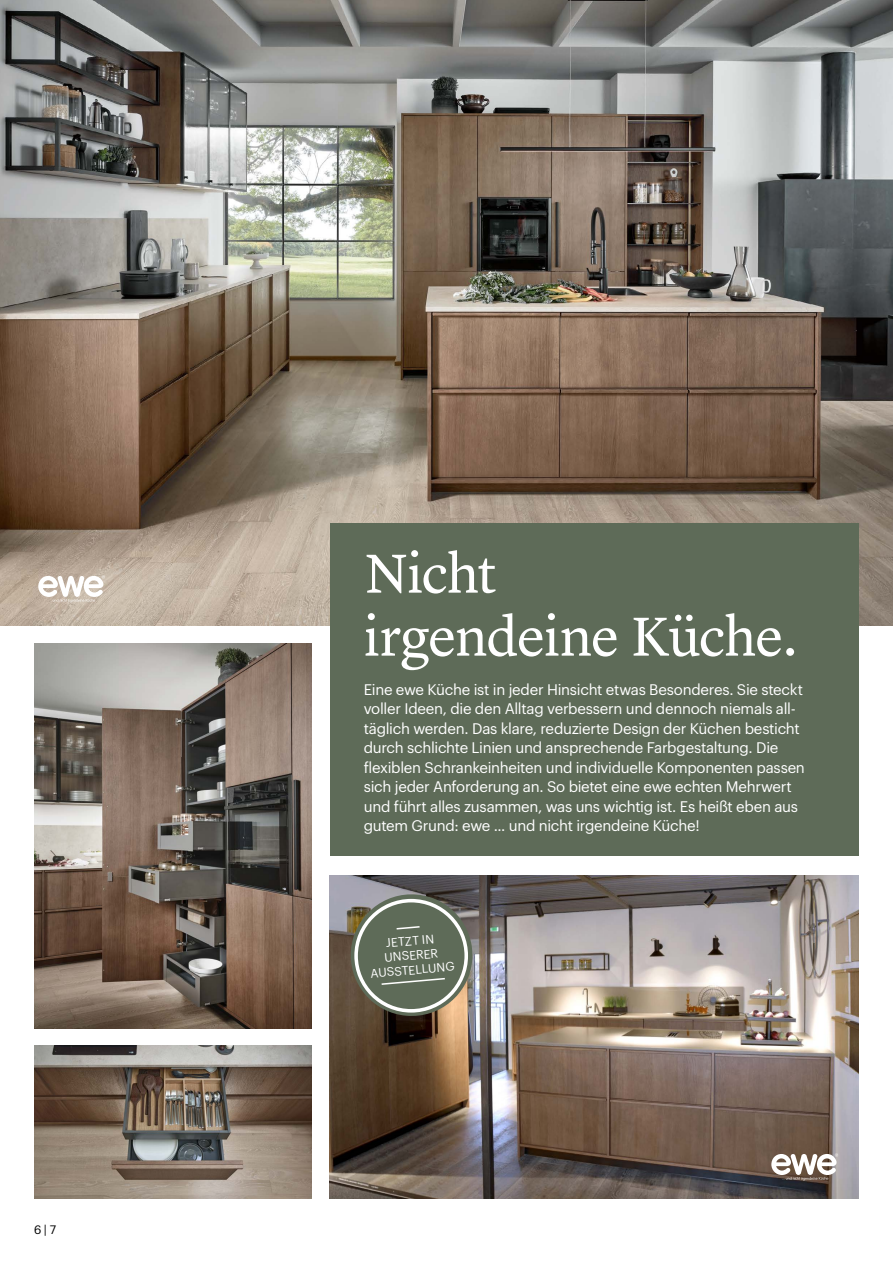
<style>
.page{position:relative;width:893px;height:1263px;background:#fff}
.page>*{position:absolute;margin:0;border:0;box-sizing:border-box;transform-origin:0 0}
.t1{font:57px/63px "Lyon Text";letter-spacing:-.025em;color:#fff}
.t2{font:15px/19.5px "Graphik";letter-spacing:-.02em;color:#fff}
.t3{font:12.15px/14.5px "Graphik";color:#fff;text-align:center}
.t4{font:12px "Graphik";color:#000}
</style>
<div class="page">
<img style="left:0;top:0;width:893px;height:626px">
<div style="left:330px;top:523px;width:529px;height:333px;background:#5e6b58"></div>
<img style="left:330px;top:875px;width:529px;height:323px">
<svg style="left:771px;top:1153px;width:67px;height:27px"></svg>
<svg style="left:38px;top:575px;width:67px;height:27px"></svg>
<img style="left:34px;top:643px;width:278px;height:385px">
<svg style="left:348px;top:892px;width:127px;height:127px;background:#747868"></svg>
<img style="left:34px;top:1045px;width:278px;height:153px">
<p class="t4" style="left:34px;top:1220px;width:24px">6 | 7</p>
<h1 class="t1" style="left:364px;top:537px;width:435px">Nicht<br>irgendeine Küche.</h1>
<p class="t2" style="left:364px;top:678px;width:443px">Eine ewe Küche ist in jeder Hinsicht etwas Besonderes. Sie steckt voller Ideen, die den Alltag verbessern und dennoch niemals all&shy;täglich werden. Das klare, reduzierte Design der Küchen besticht durch schlichte Linien und ansprechende Farbgestaltung. Die flexiblen Schrankeinheiten und individuelle Komponenten passen sich jeder Anforderung an. So bietet eine ewe echten Mehrwert und führt alles zusammen, was uns wichtig ist. Es heißt eben aus gutem Grund: ewe ... und nicht irgendeine Küche!</p>
<p class="t3" style="left:367px;top:936px;width:86px;rotate:-5deg">JETZT IN<br>UNSERER<br>AUSSTELLUNG</p>
</div>
